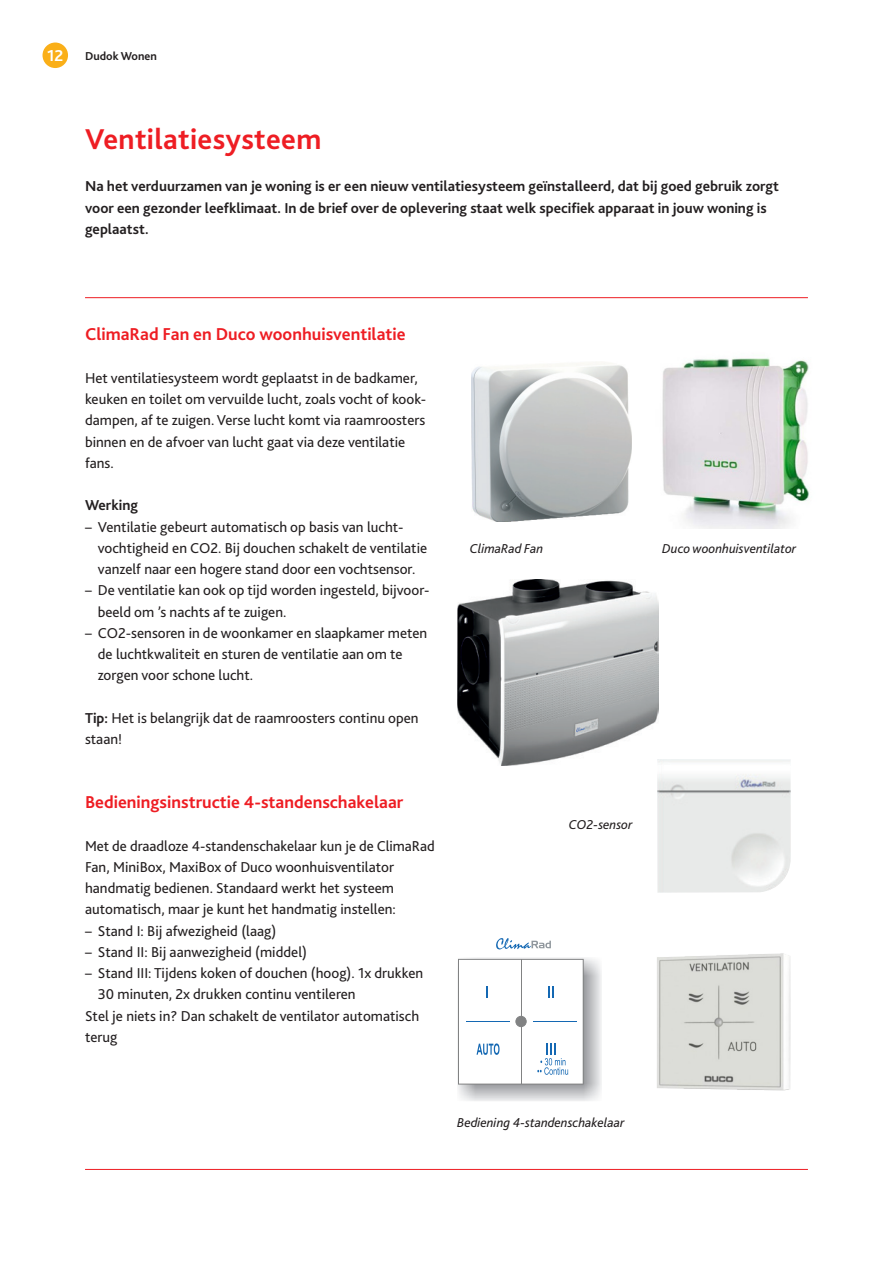
<style>
.page{position:relative;width:893px;height:1263px;background:#fff}
.page>*{position:absolute;margin:0;border:0;box-sizing:border-box;transform-origin:0 0}
.Hfdst_Bold{font:700 30px "Bliss";letter-spacing:.01em;color:#ee1d23}
.Bodytekst{font:700 18px "Bliss";color:#ee1d23}
.t1{font:700 16.5px "Bliss";color:#fff}
.Bodytekst-2{font:15px/21.3px "Bliss";color:#231f20}
.Bodytekst-3{font:700 15px/21.3px "Bliss";color:#231f20}
.Body_streepjes{font:15px/21.3px "Bliss";color:#231f20}
.t2{font:italic 14.1px "Bliss";letter-spacing:.01em;color:#231f20}
.Bijschrift{font:italic 13.5px "Bliss";color:#231f20}
.t3{font:700 12px "Bliss";color:#231f20}
.s1{font-weight:700}
</style>
<div class="page">
<div style="left:43px;top:43px;width:25px;height:25px;background:#faaf18;border-radius:50%"></div>
<svg style="left:496px;top:938px;width:55px;height:11px"></svg>
<svg style="left:457px;top:958px;width:145px;height:143px"></svg>
<hr style="left:85px;top:297px;width:723px;height:1px;background:#ee1d23">
<hr style="left:85px;top:1169px;width:723px;height:1px;background:#ee1d23">
<img style="left:457px;top:580px;width:202px;height:185px">
<img style="left:471px;top:362px;width:161px;height:160px">
<img style="left:662px;top:358px;width:147px;height:170px">
<img style="left:657px;top:953px;width:134px;height:138px">
<img style="left:657px;top:759px;width:134px;height:134px">
<p class="t1" style="left:47px;top:45px;width:18px">12</p>
<p class="t3" style="left:85px;top:49px;width:73px">Dudok Wonen</p>
<p class="Hfdst_Bold" style="left:85px;top:120px;width:238px">Ventilatiesysteem</p>
<p class="Bodytekst-3" style="left:85px;top:176px;width:695px">Na het verduurzamen van je woning is er een nieuw ventilatiesysteem geïnstalleerd, dat bij goed gebruik zorgt voor een gezonder leefklimaat. In de brief over de oplevering staat welk specifiek apparaat in jouw woning is geplaatst.</p>
<p class="Bodytekst" style="left:85px;top:323px;width:322px">ClimaRad Fan en Duco woonhuisventilatie</p>
<p class="Bodytekst-2" style="left:85px;top:367px;width:343px">Het ventilatiesysteem wordt geplaatst in de badkamer, keuken en toilet om vervuilde lucht, zoals vocht of kook&shy;dampen, af te zuigen. Verse lucht komt via raamroosters binnen en de afvoer van lucht gaat via deze ventilatie fans.</p>
<p class="Bodytekst-3" style="left:85px;top:495px;width:54px">Werking</p>
<p class="Bodytekst-2" style="left:98px;top:516px;width:331px;text-indent:-13px">– Ventilatie gebeurt automatisch op basis van lucht&shy;vochtigheid en CO2. Bij douchen schakelt de ventilatie vanzelf naar een hogere stand door een vochtsensor.</p>
<p class="Bodytekst-2" style="left:98px;top:580px;width:333px;text-indent:-13px">– De ventilatie kan ook op tijd worden ingesteld, bijvoor&shy;beeld om ’s nachts af te zuigen.</p>
<p class="Bodytekst-2" style="left:98px;top:622px;width:331px;text-indent:-13px">– CO2-sensoren in de woonkamer en slaapkamer meten de luchtkwaliteit en sturen de ventilatie aan om te zorgen voor schone lucht.</p>
<p class="Bodytekst-2" style="left:85px;top:707px;width:335px"><span class="s1">Tip:</span> Het is belangrijk dat de raamroosters continu open staan!</p>
<p class="Bodytekst" style="left:85px;top:791px;width:320px">Bedieningsinstructie 4-standenschakelaar</p>
<p class="Bodytekst-2" style="left:85px;top:835px;width:351px">Met de draadloze 4-standenschakelaar kun je de ClimaRad Fan, MiniBox, MaxiBox of Duco woonhuisventilator handmatig bedienen. Standaard werkt het systeem automatisch, maar je kunt het handmatig instellen:</p>
<p class="Bodytekst-2" style="left:85px;top:920px;width:193px">– Stand I: Bij afwezigheid (laag)</p>
<p class="Bodytekst-2" style="left:85px;top:941px;width:223px">– Stand II: Bij aanwezigheid (middel)</p>
<p class="Bodytekst-2" style="left:98px;top:962px;width:327px;text-indent:-13px">– Stand III: Tijdens koken of douchen (hoog). 1x drukken<br>30 minuten, 2x drukken continu ventileren</p>
<p class="Body_streepjes" style="left:85px;top:1005px;width:336px">Stel je niets in? Dan schakelt de ventilator automatisch terug</p>
<p class="t2" style="left:470px;top:538px;width:78px">ClimaRad Fan</p>
<p class="Bijschrift" style="left:470px;top:540px;width:75px">ClimaRad Fan</p>
<p class="Bijschrift" style="left:569px;top:816px;width:65px">CO2-sensor</p>
<p class="Bijschrift" style="left:457px;top:1114px;width:169px">Bediening 4-standenschakelaar</p>
<p class="Bijschrift" style="left:662px;top:540px;width:135px">Duco woonhuisventilator</p>
</div>
